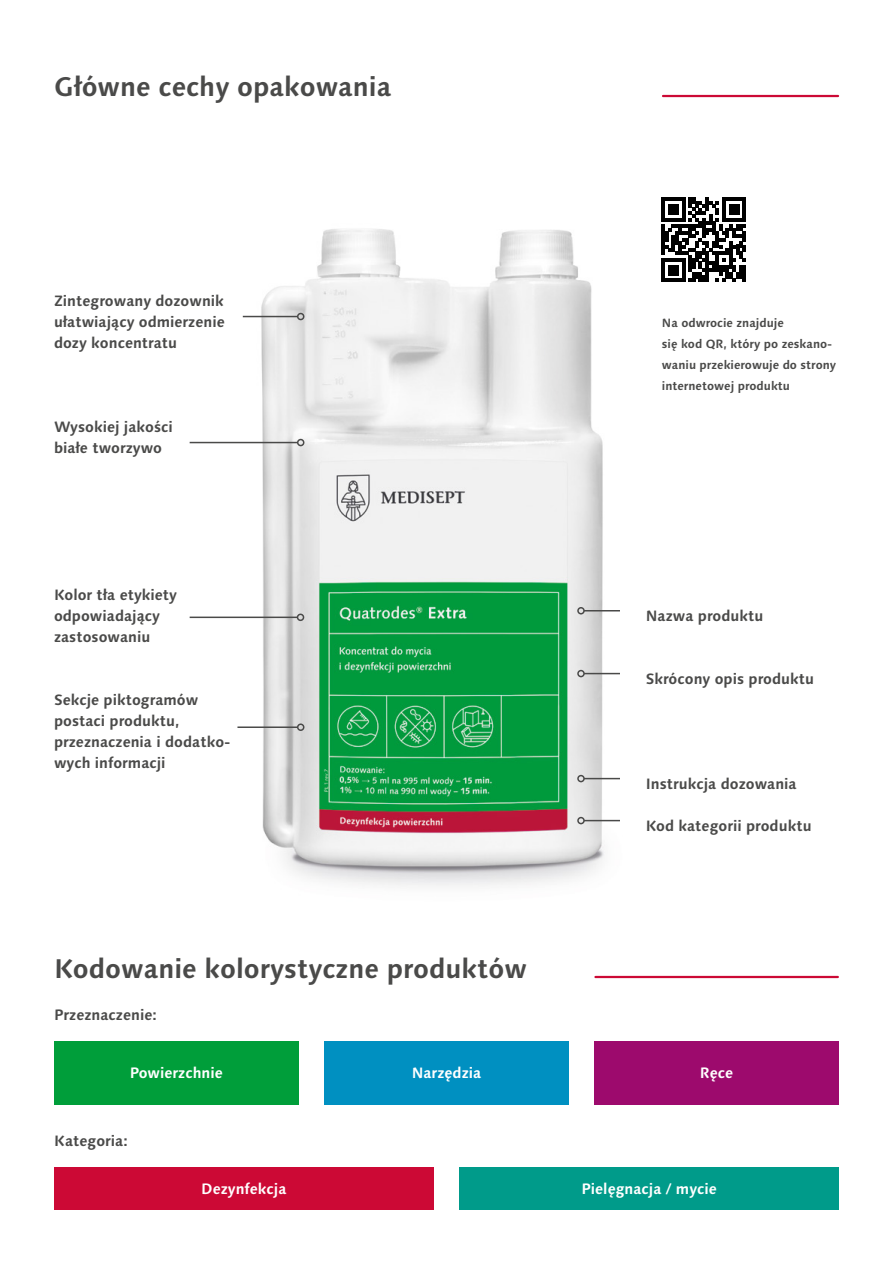
<style>
.page{position:relative;width:893px;height:1263px;background:#fff}
.page>*{position:absolute;margin:0;border:0;box-sizing:border-box;transform-origin:0 0}
.t1{font:700 27px "Syntax Next LT Pro";color:#4a4a49}
.t2{font:700 15px/21px "Syntax Next LT Pro";color:#4a4a49}
.t3{font:700 15px "Syntax Next LT Pro";color:#fff}
.t4{font:700 12px/21px "Syntax Next LT Pro";color:#4a4a49}
</style>
<div class="page">
<img style="left:233px;top:229px;width:387px;height:657px">
<hr style="left:237px;top:726px;width:61px;height:2px;background:#4a4a49">
<div style="left:297px;top:723px;width:7px;height:8px;border:2px solid #4a4a49;border-radius:50%"></div>
<hr style="left:584px;top:673px;width:36px;height:1px;background:#4a4a49">
<div style="left:577px;top:670px;width:8px;height:7px;border:2px solid #4a4a49;border-radius:50%"></div>
<hr style="left:584px;top:820px;width:36px;height:1px;background:#4a4a49">
<div style="left:577px;top:817px;width:8px;height:7px;border:2px solid #4a4a49;border-radius:50%"></div>
<hr style="left:584px;top:778px;width:36px;height:1px;background:#4a4a49">
<div style="left:577px;top:775px;width:8px;height:7px;border:2px solid #4a4a49;border-radius:50%"></div>
<hr style="left:584px;top:610px;width:36px;height:1px;background:#4a4a49">
<div style="left:577px;top:607px;width:8px;height:7px;border:2px solid #4a4a49;border-radius:50%"></div>
<hr style="left:190px;top:442px;width:108px;height:1px;background:#4a4a49">
<div style="left:297px;top:439px;width:7px;height:7px;border:2px solid #4a4a49;border-radius:50%"></div>
<hr style="left:243px;top:316px;width:55px;height:1px;background:#4a4a49">
<div style="left:297px;top:313px;width:7px;height:7px;border:2px solid #4a4a49;border-radius:50%"></div>
<hr style="left:190px;top:617px;width:108px;height:1px;background:#4a4a49">
<div style="left:297px;top:614px;width:7px;height:7px;border:2px solid #4a4a49;border-radius:50%"></div>
<hr style="left:663px;top:95px;width:175px;height:2px;background:#cc0935">
<div style="left:54px;top:1041px;width:245px;height:63px;background:#009e3a"></div>
<div style="left:324px;top:1041px;width:245px;height:63px;background:#0090c1"></div>
<div style="left:594px;top:1041px;width:245px;height:63px;background:#9d0a6d"></div>
<hr style="left:595px;top:976px;width:243px;height:2px;background:#cc0935">
<div style="left:459px;top:1167px;width:380px;height:42px;background:#009b8a"></div>
<div style="left:54px;top:1167px;width:380px;height:42px;background:#cc0935"></div>
<svg style="left:662px;top:198px;width:84px;height:84px"></svg>
<h1 class="t1" style="left:54px;top:70px;width:339px">Główne cechy opakowania</h1>
<p class="t2" style="left:54px;top:290px;width:172px;text-align:justify">Zintegrowany dozownik ułatwiający odmierzenie dozy koncentratu</p>
<p class="t2" style="left:54px;top:416px;width:120px">Wysokiej jakości białe tworzywo</p>
<p class="t2" style="left:54px;top:584px;width:125px">Kolor tła etykiety odpowiadający zastosowaniu</p>
<p class="t2" style="left:54px;top:689px;width:178px">Sekcje piktogramów postaci produktu, przeznaczenia i dodatko&shy;wych informacji</p>
<h1 class="t1" style="left:54px;top:952px;width:475px">Kodowanie kolorystyczne produktów</h1>
<p class="t2" style="left:54px;top:1004px;width:104px">Przeznaczenie:</p>
<p class="t4" style="left:662px;top:312px;width:176px">Na odwrocie znajduje<br>się kod QR, który po zeskano&shy;waniu przekierowuje do strony internetowej produktu</p>
<p class="t2" style="left:646px;top:605px;width:119px">Nazwa produktu</p>
<p class="t2" style="left:646px;top:668px;width:170px">Skrócony opis produktu</p>
<p class="t2" style="left:646px;top:773px;width:153px">Instrukcja dozowania</p>
<p class="t2" style="left:646px;top:815px;width:167px">Kod kategorii produktu</p>
<p class="t3" style="left:130px;top:1064px;width:95px">Powierzchnie</p>
<p class="t3" style="left:412px;top:1064px;width:71px">Narzędzia</p>
<p class="t3" style="left:700px;top:1064px;width:35px">Ręce</p>
<p class="t2" style="left:54px;top:1130px;width:75px">Kategoria:</p>
<p class="t3" style="left:201px;top:1179px;width:87px">Dezynfekcja</p>
<p class="t3" style="left:581px;top:1179px;width:137px">Pielęgnacja / mycie</p>
</div>
